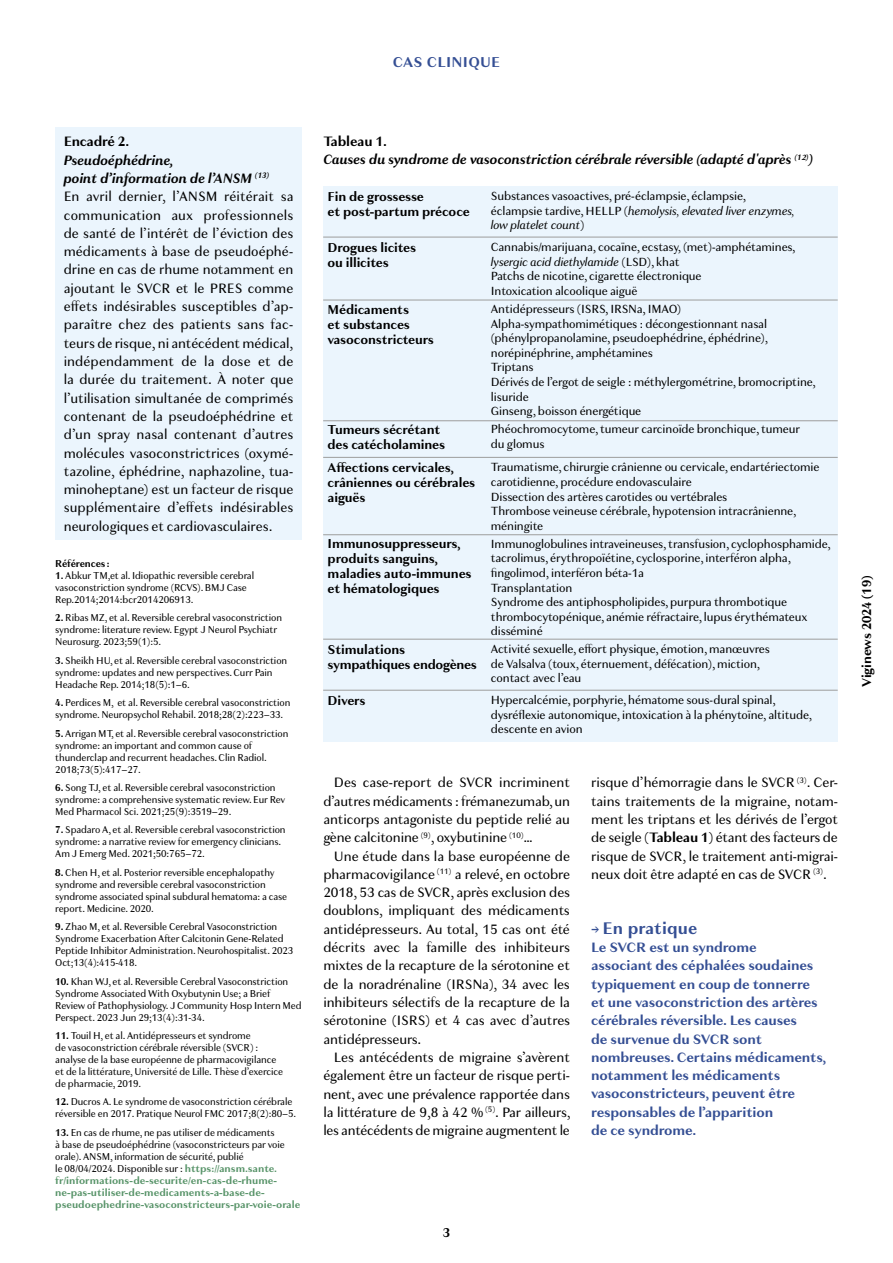
<style>
.page{position:relative;width:893px;height:1263px;background:#fff}
.page>*{position:absolute;margin:0;border:0;box-sizing:border-box;transform-origin:0 0}
.t1{font:700 17.7px "Granville";letter-spacing:.01em;color:#354f94}
.t2{font:700 15px "Granville";letter-spacing:.015em;color:#354f94}
.t3{font:14.25px/18.3px "Granville";letter-spacing:-.005em;color:#000;text-align:justify}
.t4{font:700 14.25px/18.3px "Granville";letter-spacing:-.01em;color:#354f94}
.t5{font:italic 700 14.25px/18.3px "Granville";letter-spacing:-.01em;color:#000}
.t6{font:700 14.25px "Granville";letter-spacing:-.02em;color:#000}
.t7{font:700 13.5px/15px "Granville";letter-spacing:-.01em;color:#000}
.t8{font:12.3px/14.7px "Granville";letter-spacing:-.01em;color:#000}
.t9{font:10.5px/12px "Granville";letter-spacing:-.01em;color:#000;scale:.95 1}
.t10{font:700 10.5px "Granville";letter-spacing:-.02em;color:#000;scale:.95 1}
.s1{font-weight:700;font-style:italic}
.s2{font-weight:700}
.s3{font-weight:700;color:#579368}
.s4{font-style:normal}
.s5{font-style:italic}
.s6{font-size:14.25px}
</style>
<div class="page">
<div style="left:323px;top:187px;width:515px;height:555px;background:#ebf5fd"></div>
<div style="left:55px;top:127px;width:247px;height:412px;background:#ebf5fd"></div>
<hr style="left:323px;top:237px;width:515px;height:1px;background:#9d9d9c">
<hr style="left:323px;top:300px;width:515px;height:1px;background:#9d9d9c">
<hr style="left:323px;top:420px;width:515px;height:1px;background:#9d9d9c">
<hr style="left:323px;top:457px;width:515px;height:1px;background:#9d9d9c">
<hr style="left:323px;top:534px;width:515px;height:1px;background:#9d9d9c">
<hr style="left:323px;top:639px;width:515px;height:1px;background:#9d9d9c">
<hr style="left:323px;top:690px;width:515px;height:1px;background:#9d9d9c">
<h2 class="t2" style="left:393px;top:51px;width:109px">CAS CLINIQUE</h2>
<h3 class="t6" style="left:64px;top:132px;width:67px">Encadré 2.</h3>
<p class="t3" style="left:64px;top:151px;width:231px;text-align:left"><span class="s1">Pseudoéphédrine,<br>point d’information de l’ANSM</span> <sup>(13)<br></sup>En avril dernier, l’ANSM réitérait sa communication aux professionnels de santé de l’intérêt de l’éviction des médicaments à base de pseudoéphé&shy;drine en cas de rhume notamment en ajoutant le SVCR et le PRES comme effets indésirables susceptibles d’ap&shy;paraître chez des patients sans fac&shy;teurs de risque, ni antécédent médical, indépendamment de la dose et de la durée du traitement. À noter que l’utilisation simultanée de comprimés contenant de la pseudoéphédrine et d’un spray nasal contenant d’autres molécules vasoconstrictrices (oxymé&shy;tazoline, éphédrine, naphazoline, tua&shy;minoheptane) est un facteur de risque supplémentaire d’effets indésirables neurologiques et cardiovasculaires.</p>
<p class="t10" style="left:55px;top:556px;width:59px">Références :</p>
<p class="t9" style="left:55px;top:570px;width:211px"><span class="s2">1.</span> Abkur TM,et al. Idiopathic reversible cerebral vasoconstriction syndrome (RCVS). BMJ Case<br>Rep.2014;2014:bcr2014206913.</p>
<p class="t9" style="left:55px;top:612px;width:240px"><span class="s2">2.</span> Ribas MZ, et al. Reversible cerebral vasoconstriction syndrome: literature review. Egypt J Neurol Psychiatr<br>Neurosurg. 2023;59(1):5.</p>
<p class="t9" style="left:55px;top:655px;width:246px"><span class="s2">3.</span> Sheikh HU, et al. Reversible cerebral vasoconstriction syndrome: updates and new perspectives. Curr Pain<br>Headache Rep. 2014;18(5):1–6.</p>
<p class="t9" style="left:55px;top:697px;width:249px"><span class="s2">4.</span> Perdices M, et al. Reversible cerebral vasoconstriction syndrome. Neuropsychol Rehabil. 2018;28(2):223–33.</p>
<p class="t9" style="left:55px;top:727px;width:247px"><span class="s2">5.</span> Arrigan MT, et al. Reversible cerebral vasoconstriction syndrome: an important and common cause of thunderclap and recurrent headaches. Clin Radiol.<br>2018;73(5):417–27.</p>
<p class="t9" style="left:55px;top:782px;width:244px"><span class="s2">6.</span> Song TJ, et al. Reversible cerebral vasoconstriction syndrome: a comprehensive systematic review. Eur Rev<br>Med Pharmacol Sci. 2021;25(9):3519–29.</p>
<p class="t9" style="left:55px;top:824px;width:244px"><span class="s2">7.</span> Spadaro A, et al. Reversible cerebral vasoconstriction syndrome: a narrative review for emergency clinicians.<br>Am J Emerg Med. 2021;50:765–72.</p>
<p class="t9" style="left:55px;top:866px;width:246px"><span class="s2">8.</span> Chen H, et al. Posterior reversible encephalopathy syndrome and reversible cerebral vasoconstriction syndrome associated spinal subdural hematoma: a case report. Medicine. 2020.</p>
<p class="t9" style="left:55px;top:921px;width:252px"><span class="s2">9.</span> Zhao M, et al. Reversible Cerebral Vasoconstriction Syndrome Exacerbation After Calcitonin Gene-Related Peptide Inhibitor Administration. Neurohospitalist. 2023<br>Oct;13(4):415-418.</p>
<p class="t9" style="left:55px;top:975px;width:261px"><span class="s2">10.</span> Khan WJ, et al. Reversible Cerebral Vasoconstriction Syndrome Associated With Oxybutynin Use; a Brief Review of Pathophysiology. J Community Hosp Intern Med Perspect. 2023 Jun 29;13(4):31-34.</p>
<p class="t9" style="left:55px;top:1030px;width:241px"><span class="s2">11.</span> Touil H, et al. Antidépresseurs et syndrome<br>de vasoconstriction cérébrale réversible (SVCR) : analyse de la base européenne de pharmacovigilance et de la littérature, Université de Lille. Thèse d’exercice de pharmacie, 2019.</p>
<p class="t9" style="left:55px;top:1096px;width:255px"><span class="s2">12.</span> Ducros A. Le syndrome de vasoconstriction cérébrale réversible en 2017. Pratique Neurol FMC 2017;8(2):80–5.</p>
<p class="t9" style="left:55px;top:1126px;width:260px"><span class="s2">13.</span> En cas de rhume, ne pas utiliser de médicaments<br>à base de pseudoéphédrine (vasoconstricteurs par voie orale). ANSM, information de sécurité, publié<br>le 08/04/2024. Disponible sur : <span class="s3">https://ansm.sante. fr/informations-de-securite/en-cas-de-rhume&shy;ne-pas-utiliser-de-medicaments-a-base-de&shy;pseudoephedrine-vasoconstricteurs-par-voie-orale</span></p>
<h3 class="t5" style="left:323px;top:132px;width:491px"><span class="s4">Tableau 1.<br></span>Causes du syndrome de vasoconstriction cérébrale réversible (adapté d'après <sup>(1</sup><sup>2</sup><sup>)</sup>)</h3>
<p class="t7" style="left:328px;top:189px;width:144px">Fin de grossesse<br>et post-partum précoce</p>
<p class="t8" style="left:491px;top:189px;width:306px">Substances vasoactives, pré-éclampsie, éclampsie, éclampsie tardive, HELLP (<span class="s5">hemolysis, elevated liver enzymes, low platelet count</span>)</p>
<p class="t7" style="left:328px;top:240px;width:90px">Drogues licites ou illicites</p>
<p class="t8" style="left:491px;top:240px;width:306px">Cannabis/marijuana, cocaïne, ecstasy, (met)-amphétamines, <span class="s5">lysergic acid diethylamide</span> (LSD), khat<br>Patchs de nicotine, cigarette électronique<br>Intoxication alcoolique aiguë</p>
<p class="t7" style="left:328px;top:302px;width:108px">Médicaments<br>et substances vasoconstricteurs</p>
<p class="t8" style="left:491px;top:302px;width:326px">Antidépresseurs (ISRS, IRSNa, IMAO)<br>Alpha-sympathomimétiques : décongestionnant nasal (phénylpropanolamine, pseudoephédrine, éphédrine), norépinéphrine, amphétamines<br>Triptans<br>Dérivés de l’ergot de seigle : méthylergométrine, bromocriptine, lisuride<br>Ginseng, boisson énergétique</p>
<p class="t7" style="left:328px;top:422px;width:119px">Tumeurs sécrétant des catécholamines</p>
<p class="t8" style="left:491px;top:422px;width:311px">Phéochromocytome, tumeur carcinoïde bronchique, tumeur du glomus</p>
<p class="t7" style="left:328px;top:460px;width:149px">Affections cervicales, crâniennes ou cérébrales aiguës</p>
<p class="t8" style="left:491px;top:460px;width:330px">Traumatisme, chirurgie crânienne ou cervicale, endartériectomie carotidienne, procédure endovasculaire<br>Dissection des artères carotides ou vertébrales<br>Thrombose veineuse cérébrale, hypotension intracrânienne, méningite</p>
<p class="t7" style="left:328px;top:536px;width:145px">Immunosuppresseurs, produits sanguins, maladies auto-immunes et hématologiques</p>
<p class="t8" style="left:491px;top:536px;width:341px">Immunoglobulines intraveineuses, transfusion, cyclophosphamide, tacrolimus, érythropoïétine, cyclosporine, interféron alpha, fingolimod, interféron béta-1a<br>Transplantation<br>Syndrome des antiphospholipides, purpura thrombotique thrombocytopénique, anémie réfractaire, lupus érythémateux disséminé</p>
<p class="t7" style="left:328px;top:642px;width:151px">Stimulations sympathiques endogènes</p>
<p class="t8" style="left:491px;top:642px;width:280px">Activité sexuelle, effort physique, émotion, manœuvres de Valsalva (toux, éternuement, défécation), miction, contact avec l’eau</p>
<p class="t7" style="left:328px;top:693px;width:39px">Divers</p>
<p class="t8" style="left:491px;top:693px;width:323px">Hypercalcémie, porphyrie, hématome sous-dural spinal, dysréflexie autonomique, intoxication à la phénytoïne, altitude, descente en avion</p>
<h3 class="t3" style="left:323px;top:774px;width:248px;text-indent:11px">Des case-report de SVCR incriminent d’autres médicaments : frémanezumab, un anticorps antagoniste du peptide relié au gène calcitonine <sup>(9)</sup>, oxybutinine <sup>(10)</sup>…</h3>
<p class="t3" style="left:323px;top:847px;width:248px;text-indent:11px">Une étude dans la base européenne de pharmacovigilance <sup>(11)</sup> a relevé, en octobre 2018, 53 cas de SVCR, après exclusion des doublons, impliquant des médicaments antidépresseurs. Au total, 15 cas ont été décrits avec la famille des inhibiteurs mixtes de la recapture de la sérotonine et de la noradrénaline (IRSNa), 34 avec les inhibiteurs sélectifs de la recapture de la sérotonine (ISRS) et 4 cas avec d’autres antidépresseurs.</p>
<h3 class="t3" style="left:323px;top:1048px;width:249px;text-indent:11px">Les antécédents de migraine s’avèrent également être un facteur de risque perti&shy;nent, avec une prévalence rapportée dans la littérature de 9,8 à 42 % <sup>(5)</sup>. Par ailleurs, les antécédents de migraine augmentent le</h3>
<p class="t3" style="left:591px;top:774px;width:248px">risque d’hémorragie dans le SVCR <sup>(3)</sup>. Cer&shy;tains traitements de la migraine, notam&shy;ment les triptans et les dérivés de l’ergot de seigle (<span class="s2">Tableau 1</span>) étant des facteurs de risque de SVCR, le traitement anti-migrai&shy;neux doit être adapté en cas de SVCR <sup>(3)</sup>.</p>
<h1 class="t1" style="left:591px;top:916px;width:108px"><span class="s6">→</span> En pratique</h1>
<p class="t4" style="left:591px;top:938px;width:237px">Le SVCR est un syndrome<br>associant des céphalées soudaines typiquement en coup de tonnerre et une vasoconstriction des artères cérébrales réversible. Les causes<br>de survenue du SVCR sont nombreuses. Certains médicaments, notamment les médicaments vasoconstricteurs, peuvent être responsables de l’apparition<br>de ce syndrome.</p>
<p class="t7" style="left:443px;top:1225px;width:9px">3</p>
<p class="t7" style="left:859px;top:687px;width:113px;rotate:-90deg">Viginews 2024 (19)</p>
</div>
